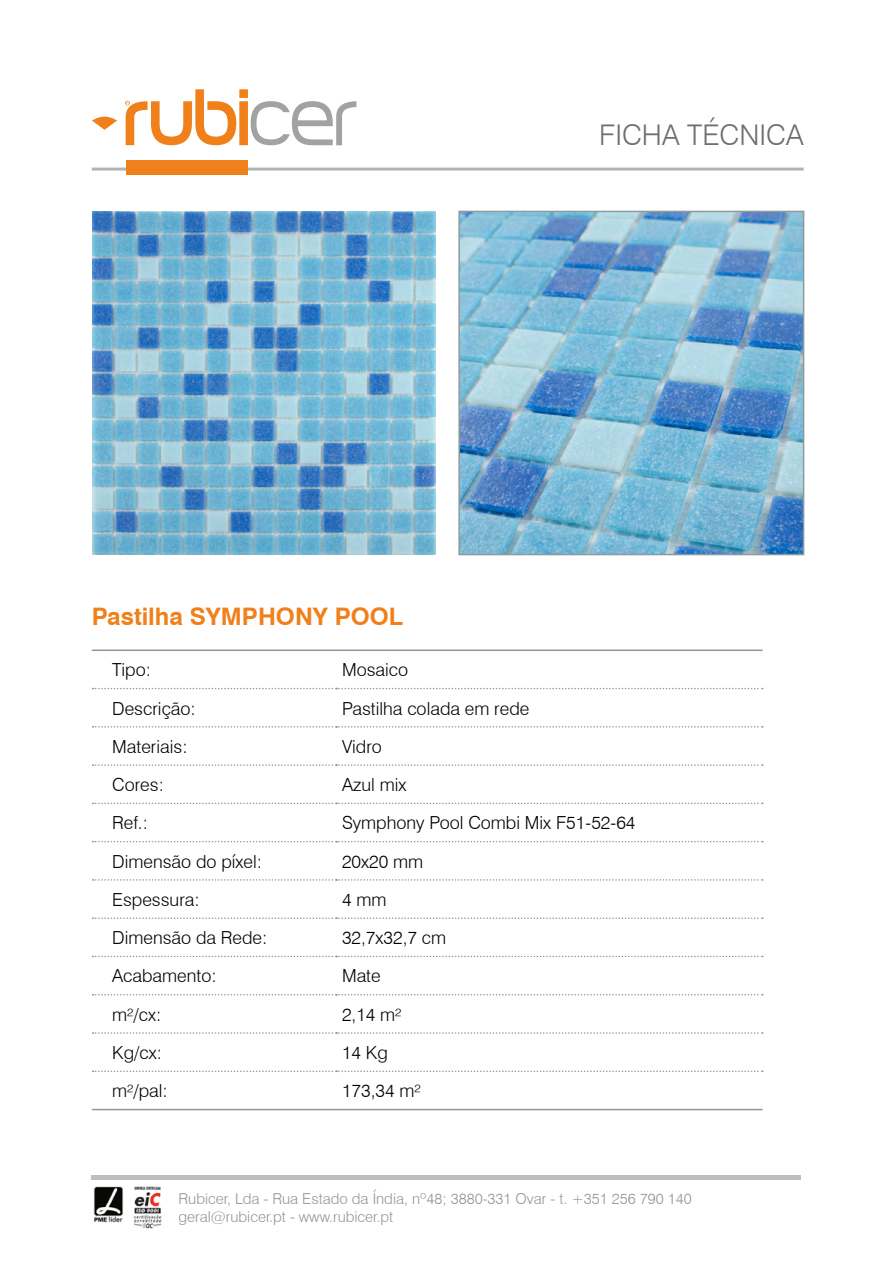
<style>
.page{position:relative;width:893px;height:1263px;background:#fff}
.page>*{position:absolute;margin:0;border:0;box-sizing:border-box;transform-origin:0 0}
.t1{font:300 28.5px "Swiss 721 BT";color:#6d6e71}
.t2{font:700 24.15px "Swiss 721 BT";color:#f0801a}
.t3{font:300 18px "Swiss 721 BT";color:#000}
.t4{font:300 15px/18px "Swiss 721 BT";color:#939598}
</style>
<div class="page">
<hr style="left:92px;top:1176px;width:709px;height:4px;background:#bcbec0">
<img style="left:461px;top:214px;width:340px;height:338px">
<div style="left:458px;top:211px;width:346px;height:344px;border:2px solid #8b9b9e"></div>
<img style="left:93px;top:212px;width:343px;height:342px">
<img style="left:94px;top:1186px;width:67px;height:43px">
<hr style="left:92px;top:649px;width:244px;height:2px;background:#939598">
<hr style="left:336px;top:649px;width:427px;height:2px;background:#939598">
<hr style="left:92px;top:1109px;width:244px;height:1px;background:#939598">
<hr style="left:336px;top:1109px;width:427px;height:1px;background:#939598">
<svg style="left:93px;top:688px;width:670px;height:1px"></svg>
<svg style="left:93px;top:726px;width:670px;height:1px"></svg>
<svg style="left:93px;top:764px;width:670px;height:2px"></svg>
<svg style="left:93px;top:803px;width:670px;height:1px"></svg>
<svg style="left:93px;top:841px;width:670px;height:1px"></svg>
<svg style="left:93px;top:879px;width:670px;height:2px"></svg>
<svg style="left:93px;top:917px;width:670px;height:2px"></svg>
<svg style="left:93px;top:956px;width:670px;height:1px"></svg>
<svg style="left:93px;top:994px;width:670px;height:1px"></svg>
<svg style="left:93px;top:1032px;width:670px;height:2px"></svg>
<svg style="left:93px;top:1070px;width:670px;height:2px"></svg>
<hr style="left:92px;top:168px;width:712px;height:3px;background:#b1b4b6">
<svg style="left:92px;top:117px;width:25px;height:13px"></svg>
<svg style="left:125px;top:89px;width:231px;height:56px"></svg>
<div style="left:126px;top:161px;width:121px;height:14px;background:#f0801a"></div>
<h2 class="t2" style="left:92px;top:602px;width:313px">Pastilha SYMPHONY POOL</h2>
<h1 class="t1" style="left:599px;top:118px;width:206px">FICHA TÉCNICA</h1>
<p class="t3" style="left:112px;top:659px;width:40px">Tipo:</p>
<p class="t3" style="left:342px;top:659px;width:68px">Mosaico</p>
<p class="t3" style="left:112px;top:697px;width:85px">Descrição:</p>
<p class="t3" style="left:342px;top:697px;width:189px">Pastilha colada em rede</p>
<p class="t3" style="left:112px;top:735px;width:77px">Materiais:</p>
<p class="t3" style="left:342px;top:735px;width:41px">Vidro</p>
<p class="t3" style="left:112px;top:774px;width:53px">Cores:</p>
<p class="t3" style="left:342px;top:774px;width:66px">Azul mix</p>
<p class="t3" style="left:112px;top:812px;width:37px">Ref.:</p>
<p class="t3" style="left:342px;top:812px;width:295px">Symphony Pool Combi Mix F51-52-64</p>
<p class="t3" style="left:112px;top:850px;width:151px">Dimensão do píxel:</p>
<p class="t3" style="left:342px;top:850px;width:83px">20x20 mm</p>
<p class="t3" style="left:112px;top:888px;width:89px">Espessura:</p>
<p class="t3" style="left:342px;top:888px;width:46px">4 mm</p>
<p class="t3" style="left:112px;top:927px;width:157px">Dimensão da Rede:</p>
<p class="t3" style="left:342px;top:927px;width:106px">32,7x32,7 cm</p>
<p class="t3" style="left:112px;top:965px;width:106px">Acabamento:</p>
<p class="t3" style="left:342px;top:965px;width:40px">Mate</p>
<p class="t3" style="left:112px;top:1003px;width:51px">m²/cx:</p>
<p class="t3" style="left:342px;top:1003px;width:61px">2,14 m²</p>
<p class="t3" style="left:112px;top:1042px;width:51px">Kg/cx:</p>
<p class="t3" style="left:342px;top:1042px;width:47px">14 Kg</p>
<p class="t3" style="left:112px;top:1080px;width:57px">m²/pal:</p>
<p class="t3" style="left:342px;top:1080px;width:80px">173,34 m²</p>
<p class="t4" style="left:179px;top:1189px;width:515px">Rubicer, Lda - Rua Estado da Índia, nº48; 3880-331 Ovar - t. +351 256 790 140 geral@rubicer.pt - www.rubicer.pt</p>
</div>
